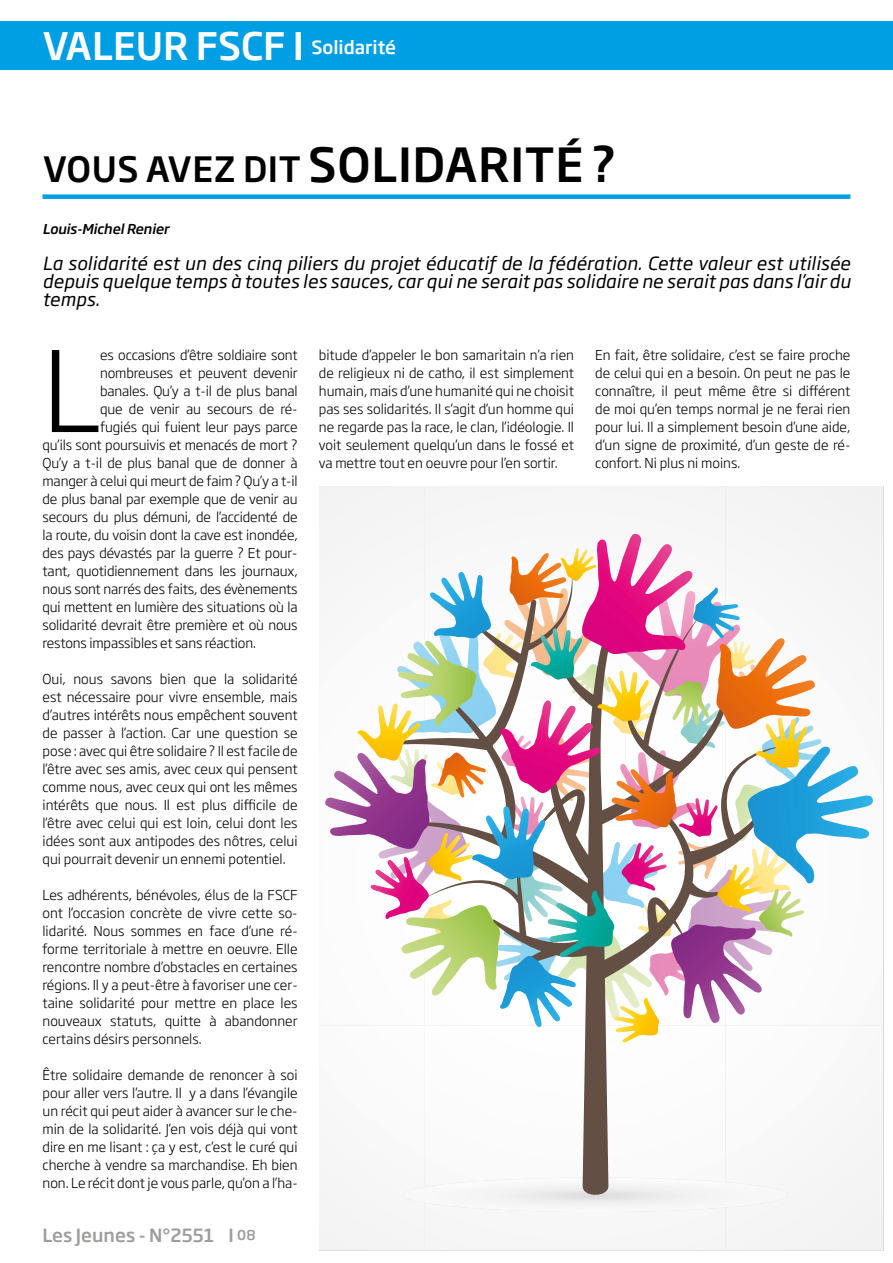
<style>
.page{position:relative;width:893px;height:1263px;background:#fff}
.page>*{position:absolute;margin:0;border:0;box-sizing:border-box;transform-origin:0 0}
.t1{font:300 110.4px "Soho Gothic Std";color:#000}
.t2{font:500 37.5px "Soho Gothic Std";color:#fff}
.t3{font:500 34.5px "Soho Gothic Std";letter-spacing:.015em;color:#000}
.t4{font:italic 18px/18px "Soho Gothic Std";letter-spacing:.01em;color:#000;text-align:justify}
.t5{font:500 18px "Soho Gothic Std";color:#9d9d9c}
.t6{font:300 13.5px/18px "Soho Gothic Std";letter-spacing:-.01em;color:#000;text-align:justify}
.t7{font:italic 500 13.5px "Soho Gothic Std";letter-spacing:-.01em;color:#000}
.s1{font-size:46.5px}
.s2{font-size:13.5px}
</style>
<div class="page">
<div style="left:0;top:21px;width:893px;height:49px;background:#009fe3"></div>
<div style="left:43px;top:194px;width:807px;height:5px;background:#009fe3"></div>
<div style="left:319px;top:486px;width:564px;height:764px;background:#f6f6f6"></div>
<svg style="left:403px;top:1042px;width:385px;height:156px"></svg>
<svg style="left:325px;top:534px;width:548px;height:508px"></svg>
<h2 class="t2" style="left:43px;top:22px;width:355px">VALEUR FSCF I <sup>Solidarité</sup></h2>
<h3 class="t3" style="left:43px;top:147px;width:575px">VOUS AVEZ DIT <span class="s1">SOLIDARITÉ ?</span></h3>
<p class="t7" style="left:43px;top:220px;width:128px">Louis-Michel Renier</p>
<h3 class="t4" style="left:43px;top:255px;width:809px">La solidarité est un des cinq piliers du projet éducatif de la fédération. Cette valeur est utilisée depuis quelque temps à toutes les sauces, car qui ne serait pas solidaire ne serait pas dans l’air du temps.</h3>
<h1 class="t1" style="left:43px;top:322px;width:60px">L</h1>
<p class="t6" style="left:100px;top:346px;width:199px">es occasions d’être soldiaire sont</p>
<p class="t6" style="left:100px;top:364px;width:199px">nombreuses et peuvent devenir</p>
<p class="t6" style="left:100px;top:382px;width:199px">banales. Qu’y a t-il de plus banal</p>
<p class="t6" style="left:100px;top:400px;width:199px">que de venir au secours de ré-</p>
<p class="t6" style="left:100px;top:418px;width:199px">fugiés qui fuient leur pays parce</p>
<p class="t6" style="left:43px;top:436px;width:257px">qu’ils sont poursuivis et menacés de mort ?</p>
<p class="t6" style="left:43px;top:454px;width:257px">Qu’y a t-il de plus banal que de donner à</p>
<p class="t6" style="left:43px;top:472px;width:257px">manger à celui qui meurt de faim ? Qu’y a t-il</p>
<p class="t6" style="left:43px;top:490px;width:257px">de plus banal par exemple que de venir au</p>
<p class="t6" style="left:43px;top:508px;width:257px">secours du plus démuni, de l’accidenté de</p>
<p class="t6" style="left:43px;top:526px;width:257px">la route, du voisin dont la cave est inondée,</p>
<p class="t6" style="left:43px;top:544px;width:257px">des pays dévastés par la guerre ? Et pour-</p>
<p class="t6" style="left:43px;top:562px;width:257px">tant, quotidiennement dans les journaux,</p>
<p class="t6" style="left:43px;top:580px;width:257px">nous sont narrés des faits, des évènements</p>
<p class="t6" style="left:43px;top:598px;width:257px">qui mettent en lumière des situations où la</p>
<p class="t6" style="left:43px;top:616px;width:257px">solidarité devrait être première et où nous</p>
<p class="t6" style="left:43px;top:634px;width:215px">restons impassibles et sans réaction.</p>
<p class="t6" style="left:43px;top:670px;width:257px">Oui, nous savons bien que la solidarité est nécessaire pour vivre ensemble, mais d’autres intérêts nous empêchent souvent de passer à l’action. Car une question se pose : avec qui être solidaire ? Il est facile de l’être avec ses amis, avec ceux qui pensent comme nous, avec ceux qui ont les mêmes intérêts que nous. Il est plus difficile de l’être avec celui qui est loin, celui dont les idées sont aux antipodes des nôtres, celui qui pourrait devenir un ennemi potentiel.</p>
<p class="t6" style="left:43px;top:886px;width:257px">Les adhérents, bénévoles, élus de la FSCF ont l’occasion concrète de vivre cette so&shy;lidarité. Nous sommes en face d’une ré&shy;forme territoriale à mettre en oeuvre. Elle rencontre nombre d’obstacles en certaines régions. Il y a peut-être à favoriser une cer&shy;taine solidarité pour mettre en place les nouveaux statuts, quitte à abandonner certains désirs personnels.</p>
<p class="t6" style="left:43px;top:1066px;width:257px">Être solidaire demande de renoncer à soi pour aller vers l’autre. Il y a dans l’évangile un récit qui peut aider à avancer sur le che&shy;min de la solidarité. J’en vois déjà qui vont dire en me lisant : ça y est, c’est le curé qui cherche à vendre sa marchandise. Eh bien non. Le récit dont je vous parle, qu’on a l’ha-</p>
<h3 class="t5" style="left:43px;top:1223px;width:215px">Les Jeunes - N°2551 I <span class="s2">08</span></h3>
<p class="t6" style="left:319px;top:346px;width:257px">bitude d’appeler le bon samaritain n’a rien de religieux ni de catho, il est simplement humain, mais d’une humanité qui ne choisit pas ses solidarités. Il s’agit d’un homme qui ne regarde pas la race, le clan, l’idéologie. Il voit seulement quelqu’un dans le fossé et va mettre tout en oeuvre pour l’en sortir.</p>
<p class="t6" style="left:595px;top:346px;width:257px">En fait, être solidaire, c’est se faire proche de celui qui en a besoin. On peut ne pas le connaître, il peut même être si différent de moi qu’en temps normal je ne ferai rien pour lui. Il a simplement besoin d’une aide, d’un signe de proximité, d’un geste de ré&shy;confort. Ni plus ni moins.</p>
</div>
